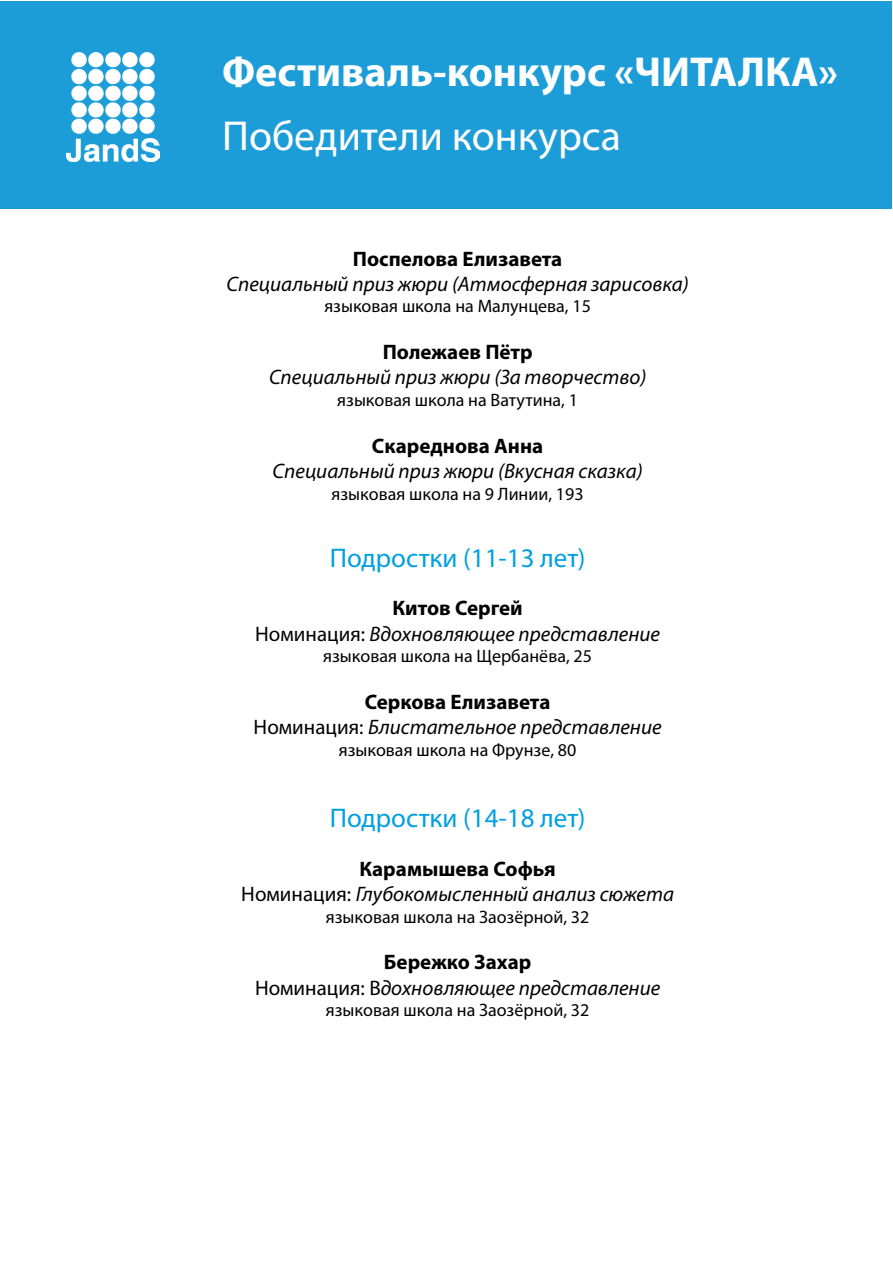
<style>
.page{position:relative;width:893px;height:1263px;background:#fff}
.page>*{position:absolute;margin:0;border:0;box-sizing:border-box;transform-origin:0 0}
.t1{font:700 42px "Myriad Pro";color:#fff}
.t2{font:42px "Myriad Pro";color:#fff}
.t3{font:27px "Myriad Pro";color:#009fe3}
.t4{font:italic 21px/25.2px "Myriad Pro";color:#000;text-align:center}
.t5{font:700 21px "Myriad Pro";color:#000}
.t6{font:18px "Myriad Pro";color:#000}
.s1{font-weight:700;font-style:normal}
.s2{font-style:normal}
</style>
<div class="page">
<div style="left:1px;top:1px;width:891px;height:207px;background:#1d9dd8"></div>
<img style="left:67px;top:53px;width:92px;height:109px">
<h1 class="t1" style="left:222px;top:44px;width:617px">Фестиваль-конкурс «ЧИТАЛКА»</h1>
<h1 class="t2" style="left:222px;top:110px;width:400px">Победители конкурса</h1>
<p class="t5" style="left:353px;top:245px;width:211px">Поспелова Елизавета</p>
<p class="t4" style="left:227px;top:271px;width:464px">Специальный приз жюри (Атмосферная зарисовка)</p>
<p class="t6" style="left:324px;top:295px;width:268px">языковая школа на Малунцева, 15</p>
<p class="t5" style="left:383px;top:338px;width:151px">Полежаев Пётр</p>
<p class="t4" style="left:269px;top:364px;width:379px">Специальный приз жюри (За творчество)</p>
<p class="t6" style="left:337px;top:389px;width:242px">языковая школа на Ватутина, 1</p>
<p class="t5" style="left:372px;top:432px;width:173px">Скареднова Анна</p>
<p class="t4" style="left:273px;top:458px;width:371px">Специальный приз жюри (Вкусная сказка)</p>
<p class="t6" style="left:332px;top:482px;width:254px">языковая школа на 9 Линии, 193</p>
<p class="t3" style="left:330px;top:541px;width:257px">Подростки (11-13 лет)</p>
<p class="t4" style="left:255px;top:595px;width:406px"><span class="s1">Китов Сергей<br></span><span class="s2">Номинация:</span> Вдохновляющее представление</p>
<p class="t6" style="left:323px;top:645px;width:270px">языковая школа на Щербанёва, 25</p>
<p class="t4" style="left:254px;top:689px;width:409px"><span class="s1">Серкова Елизавета<br></span><span class="s2">Номинация:</span> Блистательное представление</p>
<p class="t6" style="left:339px;top:739px;width:239px">языковая школа на Фрунзе, 80</p>
<p class="t3" style="left:330px;top:801px;width:257px">Подростки (14-18 лет)</p>
<p class="t4" style="left:241px;top:856px;width:434px"><span class="s1">Карамышева Софья<br></span><span class="s2">Номинация:</span> Глубокомысленный анализ сюжета</p>
<p class="t6" style="left:326px;top:905px;width:265px">языковая школа на Заозёрной, 32</p>
<p class="t4" style="left:255px;top:949px;width:407px"><span class="s1">Бережко Захар<br></span><span class="s2">Номинация: В</span>дохновляющее представление</p>
<p class="t6" style="left:326px;top:999px;width:265px">языковая школа на Заозёрной, 32</p>
</div>
